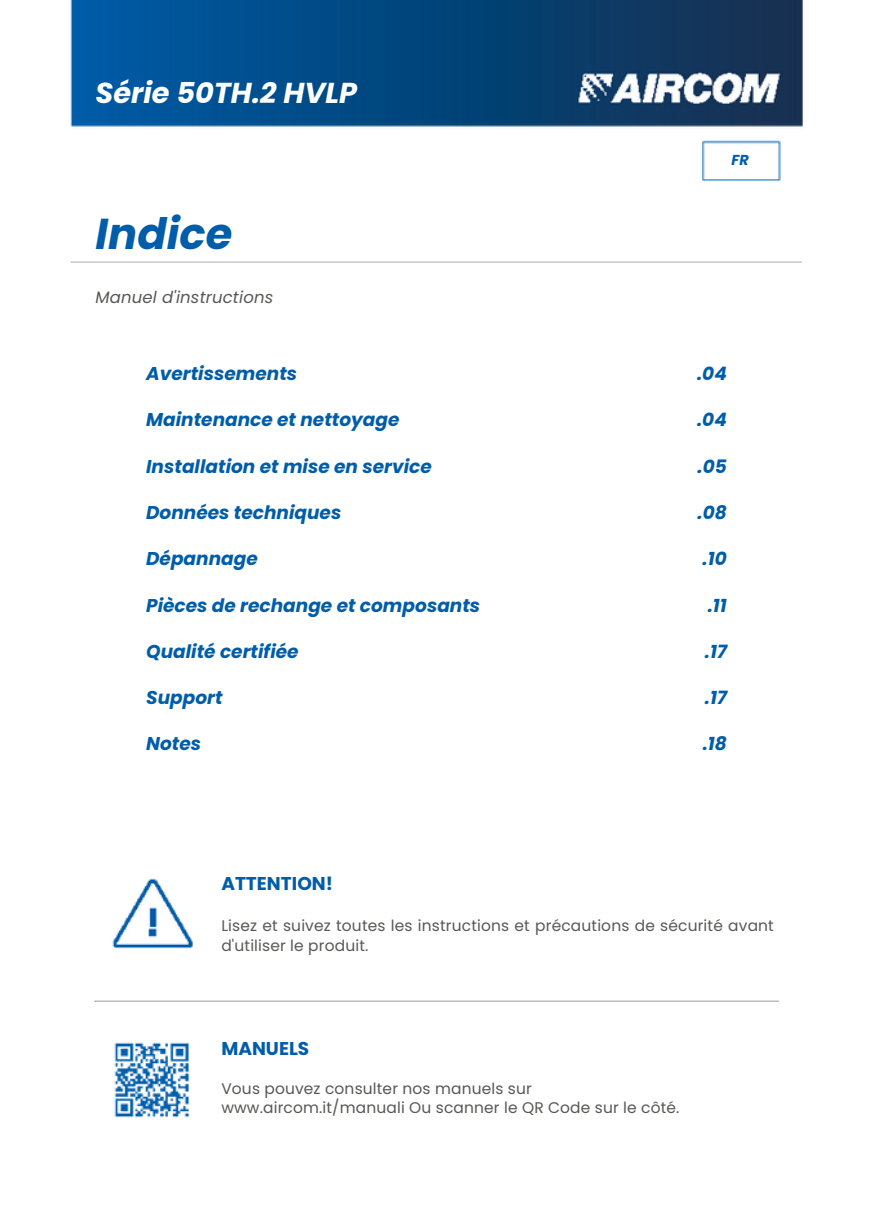
<style>
.page{position:relative;width:873px;height:1224px;background:#fff}
.page>*{position:absolute;margin:0;border:0;box-sizing:border-box;transform-origin:0 0}
.t1{font:italic 700 43.2px "Poppins";color:#005da9}
.t2{font:italic 700 28.8px "Poppins";color:#fff}
.t3{font:italic 700 18.6px "Poppins";color:#005da9}
.t4{font:700 18.6px "Poppins";color:#005da9}
.t5{font:italic 16.4px "Poppins";letter-spacing:.01em;color:#575756}
.t6{font:15.4px/19.2px "Poppins";letter-spacing:.01em;color:#575756}
.t7{font:italic 700 14.4px "Poppins";color:#005da9}
</style>
<div class="page">
<img style="left:112px;top:878px;width:81px;height:71px">
<img style="left:114px;top:1042px;width:75px;height:76px">
<img style="left:70px;top:0;width:733px;height:181px">
<h2 class="t2" style="left:95px;top:72px;width:263px">Série 50TH.2 HVLP</h2>
<h1 class="t1" style="left:95px;top:204px;width:138px">Indice</h1>
<p class="t5" style="left:95px;top:286px;width:179px">Manuel d'instructions</p>
<p class="t3" style="left:146px;top:361px;width:153px">Avertissements</p>
<p class="t3" style="left:146px;top:407px;width:255px">Maintenance et nettoyage</p>
<p class="t3" style="left:146px;top:453px;width:287px">Installation et mise en service</p>
<p class="t3" style="left:146px;top:499px;width:197px">Données techniques</p>
<p class="t3" style="left:146px;top:546px;width:113px">Dépannage</p>
<p class="t3" style="left:146px;top:592px;width:336px">Pièces de rechange et composants</p>
<p class="t3" style="left:146px;top:638px;width:154px">Qualité certifiée</p>
<p class="t3" style="left:146px;top:685px;width:78px">Support</p>
<p class="t3" style="left:146px;top:731px;width:57px">Notes</p>
<p class="t4" style="left:221px;top:870px;width:113px">ATTENTION!</p>
<p class="t7" style="left:732px;top:150px;width:19px">FR</p>
<p class="t3" style="left:697px;top:361px;width:31px">.04</p>
<p class="t3" style="left:697px;top:407px;width:31px">.04</p>
<p class="t3" style="left:698px;top:453px;width:31px">.05</p>
<p class="t3" style="left:698px;top:499px;width:31px">.08</p>
<p class="t3" style="left:703px;top:546px;width:26px">.10</p>
<p class="t3" style="left:708px;top:592px;width:21px">.11</p>
<p class="t3" style="left:705px;top:638px;width:24px">.17</p>
<p class="t3" style="left:705px;top:685px;width:24px">.17</p>
<p class="t3" style="left:703px;top:731px;width:26px">.18</p>
<p class="t6" style="left:221px;top:915px;width:554px;line-height:20px">Lisez et suivez toutes les instructions et précautions de sécurité avant d'utiliser le produit.</p>
<p class="t4" style="left:221px;top:1035px;width:89px">MANUELS</p>
<p class="t6" style="left:221px;top:1079px;width:460px">Vous pouvez consulter nos manuels sur www.aircom.it/manuali Ou scanner le QR Code sur le côté.</p>
</div>
